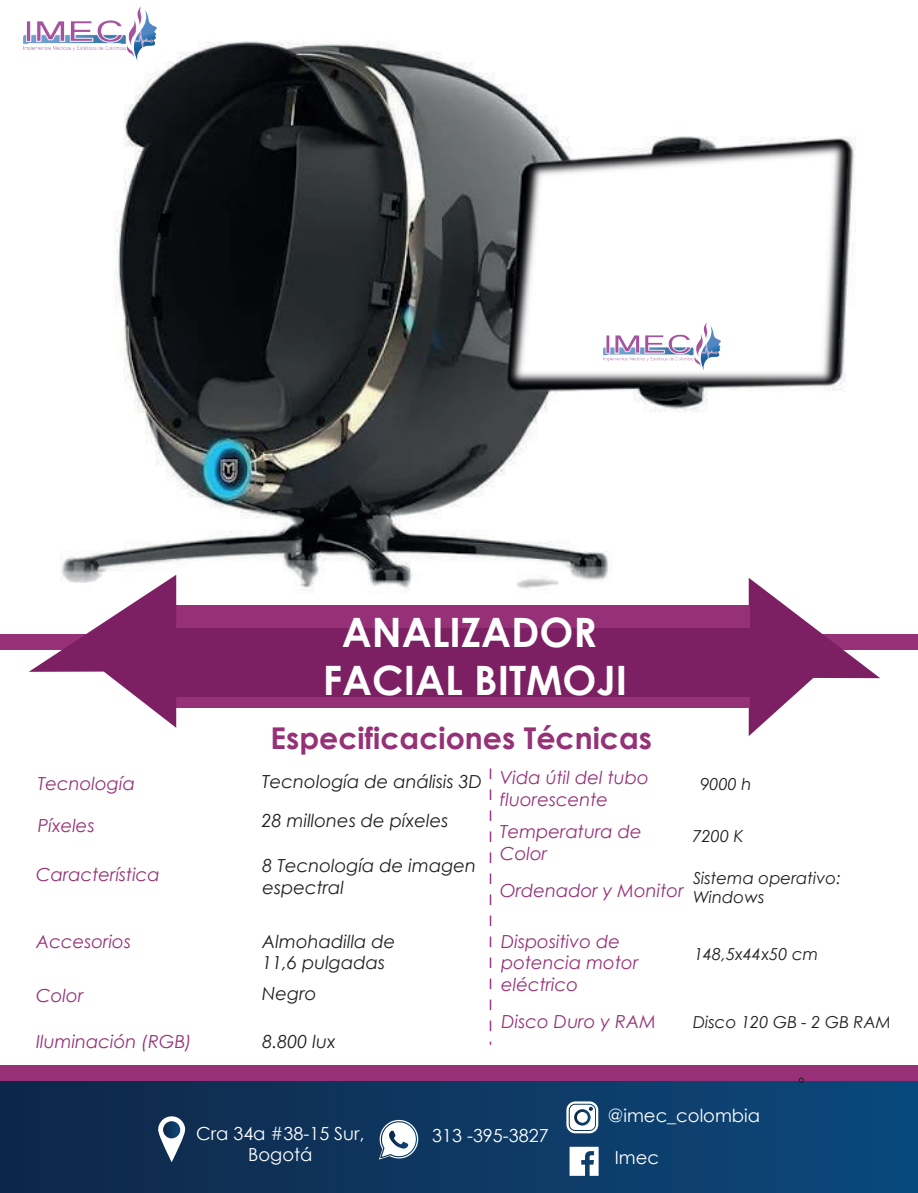
<style>
.page{position:relative;width:918px;height:1193px;background:#fff}
.page>*{position:absolute;margin:0;border:0;box-sizing:border-box;transform-origin:0 0}
.t1{font:700 40.5px/48.6px "Century Gothic";color:#fff;text-align:center}
.t2{font:700 30px "Century Gothic";color:#963177}
.t3{font:italic 18px/21.6px "Century Gothic";color:#963177}
.t4{font:italic 18px/21.6px "Century Gothic";color:#231f20}
.t5{font:18px/21.6px "Century Gothic";color:#fff;text-align:center}
.t6{font:italic 16.5px/19.8px "Century Gothic";color:#231f20}
</style>
<div class="page">
<img style="left:60px;top:41px;width:689px;height:564px">
<svg style="left:0;top:1080px;width:918px;height:112px;background:#0e3762"></svg>
<img style="left:24px;top:6px;width:133px;height:57px">
<div style="left:0;top:634px;width:918px;height:16px;background:#963177"></div>
<div style="left:0;top:1065px;width:918px;height:15px;background:#963177"></div>
<svg style="left:749px;top:578px;width:131px;height:158px"></svg>
<div style="left:168px;top:605px;width:582px;height:103px;background:#963177"></div>
<div style="left:147px;top:628px;width:624px;height:69px;background:#7c2063"></div>
<svg style="left:29px;top:574px;width:147px;height:153px"></svg>
<svg style="left:158px;top:1115px;width:27px;height:47px"></svg>
<svg style="left:379px;top:1119px;width:39px;height:40px"></svg>
<svg style="left:570px;top:1146px;width:29px;height:29px"></svg>
<svg style="left:566px;top:1101px;width:32px;height:32px"></svg>
<div style="left:577px;top:1111px;width:11px;height:11px;background:#fff;border-radius:50%"></div>
<svg style="left:799px;top:1077px;width:5px;height:5px"></svg>
<svg style="left:490px;top:768px;width:1px;height:276px"></svg>
<img style="left:461px;top:93px;width:395px;height:339px">
<img style="left:604px;top:322px;width:116px;height:49px">
<h1 class="t1" style="left:323px;top:606px;width:306px">ANALIZADOR<br>FACIAL BITMOJI</h1>
<h2 class="t2" style="left:271px;top:715px;width:383px">Especificaciones Técnicas</h2>
<p class="t3" style="left:38px;top:772px;width:99px">Tecnología</p>
<p class="t4" style="left:262px;top:770px;width:221px">Tecnología de análisis 3D</p>
<p class="t3" style="left:38px;top:814px;width:58px">Píxeles</p>
<p class="t4" style="left:262px;top:809px;width:188px">28 millones de píxeles</p>
<p class="t3" style="left:36px;top:863px;width:125px">Característica</p>
<p class="t3" style="left:36px;top:929px;width:96px">Accesorios</p>
<p class="t3" style="left:36px;top:983px;width:49px">Color</p>
<p class="t4" style="left:262px;top:854px;width:215px">8 Tecnología de imagen espectral</p>
<p class="t4" style="left:262px;top:929px;width:135px">Almohadilla de<br>11,6 pulgadas</p>
<p class="t4" style="left:262px;top:981px;width:56px">Negro</p>
<p class="t3" style="left:36px;top:1030px;width:157px">Iluminación (RGB)</p>
<p class="t4" style="left:263px;top:1030px;width:75px">8.800 lux</p>
<p class="t3" style="left:500px;top:766px;width:150px">Vida útil del tubo fluorescente</p>
<p class="t6" style="left:700px;top:773px;width:53px">9000 h</p>
<p class="t3" style="left:500px;top:820px;width:143px">Temperatura de<br>Color</p>
<p class="t6" style="left:693px;top:825px;width:52px">7200 K</p>
<p class="t3" style="left:500px;top:879px;width:185px">Ordenador y Monitor</p>
<p class="t6" style="left:693px;top:867px;width:149px">Sistema operativo:<br>Windows</p>
<p class="t3" style="left:501px;top:929px;width:139px">Dispositivo de potencia motor eléctrico</p>
<p class="t6" style="left:694px;top:943px;width:126px">148,5x44x50 cm</p>
<p class="t3" style="left:502px;top:1010px;width:156px">Disco Duro y RAM</p>
<p class="t6" style="left:693px;top:1011px;width:200px">Disco 120 GB - 2 GB RAM</p>
<p class="t5" style="left:196px;top:1122px;width:170px">Cra 34a #38-15 Sur,<br>Bogotá</p>
<p class="t5" style="left:432px;top:1124px;width:118px">313 -395-3827</p>
<p class="t5" style="left:608px;top:1104px;width:154px">@imec_colombia</p>
<p class="t5" style="left:615px;top:1146px;width:46px">Imec</p>
</div>
